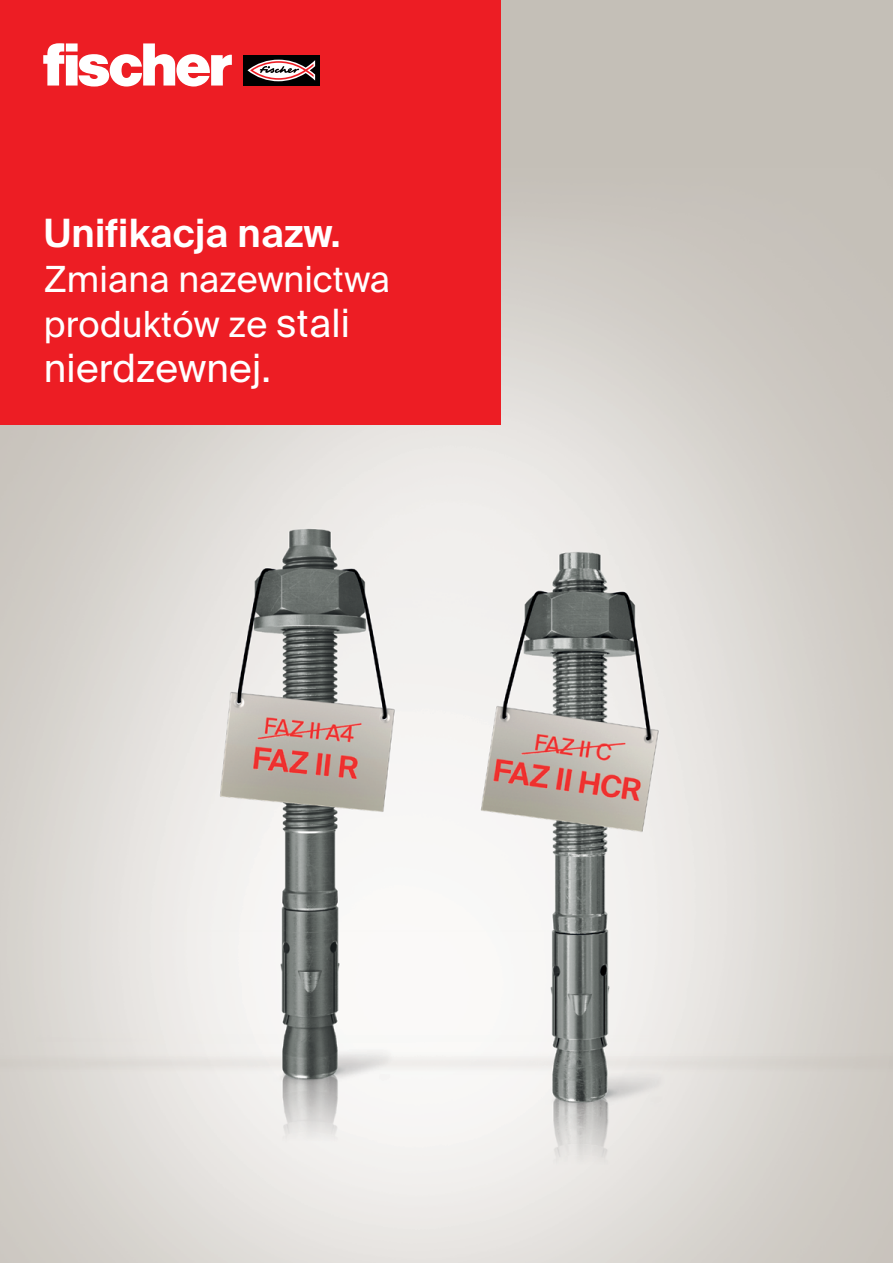
<style>
.page{position:relative;width:893px;height:1263px;background:#fff}
.page>*{position:absolute;margin:0;border:0;box-sizing:border-box;transform-origin:0 0}
.t1{font:600 39px "fischerstrong";letter-spacing:.005em;color:#fff}
.t2{font:39px "fischerstrong";letter-spacing:.005em;color:#fff}
.t3{font:36px/45px "fischerstrong";color:#fff}
.s1{font-size:39px}
</style>
<div class="page">
<img style="left:0;top:0;width:893px;height:1263px">
<div style="left:0;top:0;width:500px;height:425px;background:#ed1d24"></div>
<div style="left:244px;top:55px;width:76px;height:31px;background:#000"></div>
<svg style="left:247px;top:60px;width:68px;height:21px"></svg>
<svg style="left:43px;top:43px;width:189px;height:44px"></svg>
<p class="t1" style="left:44px;top:210px;width:298px">Unifikacja nazw.</p>
<p class="t3" style="left:44px;top:257px;width:348px">Zmiana nazewnictwa produktów ze <span class="s1">stali</span></p>
<p class="t2" style="left:44px;top:345px;width:229px">nierdzewnej.</p>
</div>
